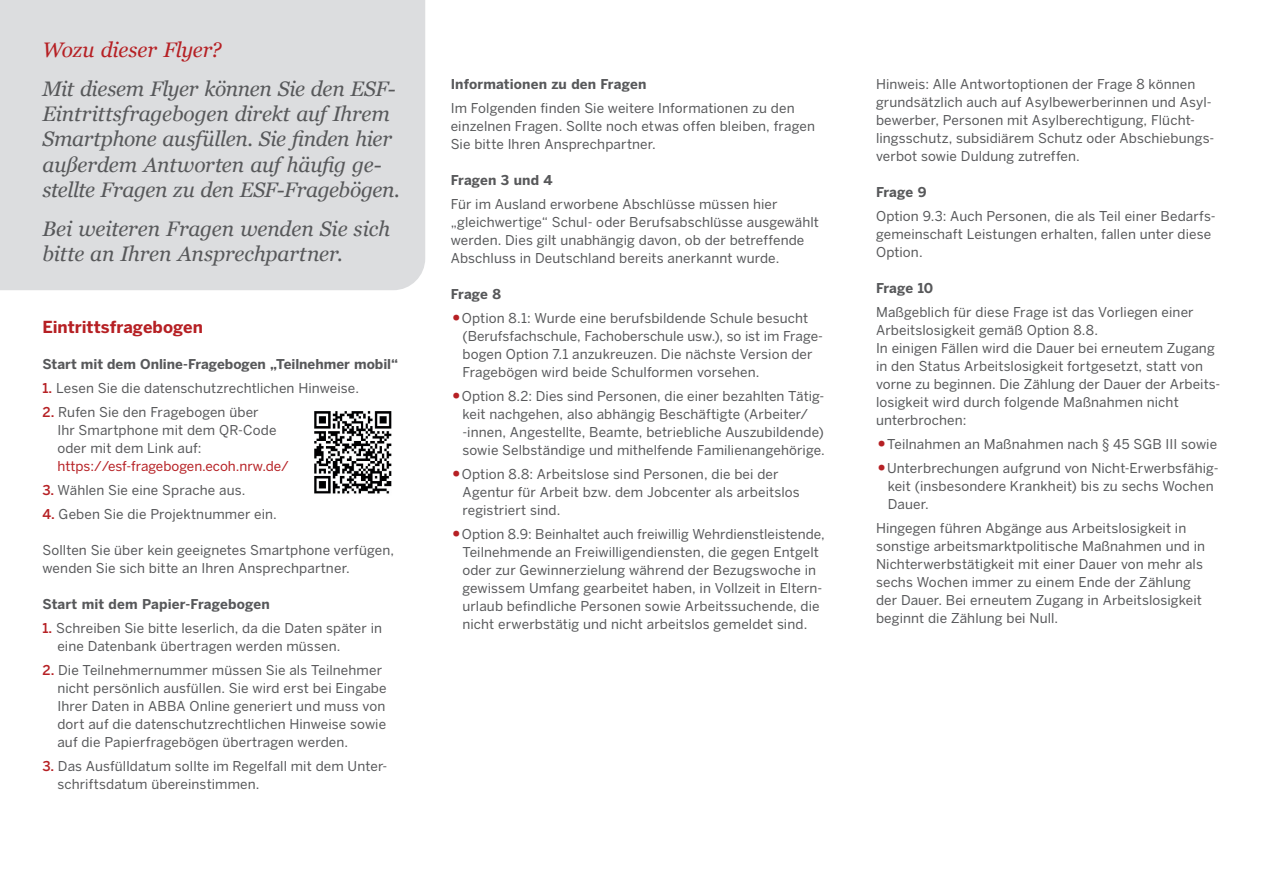
<style>
.page{position:relative;width:1263px;height:893px;background:#fff}
.page>*{position:absolute;margin:0;border:0;box-sizing:border-box;transform-origin:0 0}
.t1{font:italic 21px/25.2px "Georgia";letter-spacing:-.01em;color:#57585a}
.t2{font:italic 21px "Georgia";letter-spacing:-.01em;color:#b62024}
.t3{font:700 16.5px "Benton Sans";color:#b62024}
.t4{font:13.5px/18px "Benton Sans";letter-spacing:.01em;color:#57585a}
.t5{font:700 13.5px "Benton Sans";letter-spacing:.005em;color:#57585a}
.t6{font:13.5px "Benton Sans";color:#b62024}
.s1{font-weight:500;color:#b62024}
.s2{font-size:24px;color:#b62024}
</style>
<div class="page">
<div style="left:0;top:0;width:425px;height:290px;background:#dcdddf"></div>
<img style="left:314px;top:411px;width:78px;height:83px">
<h2 class="t2" style="left:43px;top:35px;width:180px">Wozu dieser Flyer?</h2>
<p class="t1" style="left:43px;top:75px;width:359px">Mit diesem Flyer können Sie den ESF-Eintrittsfragebogen direkt auf Ihrem Smartphone ausfüllen. Sie finden hier außerdem Antworten auf häufig ge&shy;stellte Fragen zu den ESF-Fragebögen.</p>
<p class="t1" style="left:43px;top:215px;width:349px">Bei weiteren Fragen wenden Sie sich bitte an Ihren Ansprechpartner.</p>
<h2 class="t3" style="left:43px;top:317px;width:162px">Eintrittsfragebogen</h2>
<h3 class="t5" style="left:43px;top:356px;width:357px">Start mit dem Online-Fragebogen „Teilnehmer mobil“</h3>
<p class="t4" style="left:43px;top:379px;width:318px"><span class="s1">1.</span> Lesen Sie die datenschutzrechtlichen Hinweise.</p>
<p class="t4" style="left:57px;top:403px;width:221px;text-indent:-15px"><span class="s1">2.</span> Rufen Sie den Fragebogen über<br>Ihr Smartphone mit dem QR-Code oder mit dem Link auf:</p>
<p class="t6" style="left:57px;top:458px;width:233px">https://esf-fragebogen.ecoh.nrw.de/</p>
<p class="t4" style="left:43px;top:481px;width:204px"><span class="s1">3.</span> Wählen Sie eine Sprache aus.</p>
<p class="t4" style="left:43px;top:505px;width:236px"><span class="s1">4.</span> Geben Sie die Projektnummer ein.</p>
<p class="t4" style="left:43px;top:541px;width:353px">Sollten Sie über kein geeignetes Smartphone verfügen, wenden Sie sich bitte an Ihren Ansprechpartner.</p>
<h3 class="t5" style="left:43px;top:596px;width:229px">Start mit dem Papier-Fragebogen</h3>
<p class="t4" style="left:57px;top:619px;width:326px;text-indent:-15px"><span class="s1">1.</span> Schreiben Sie bitte leserlich, da die Daten später in eine Datenbank übertragen werden müssen.</p>
<p class="t4" style="left:57px;top:661px;width:331px;text-indent:-15px"><span class="s1">2.</span> Die Teilnehmernummer müssen Sie als Teilnehmer nicht persönlich ausfüllen. Sie wird erst bei Eingabe Ihrer Daten in ABBA Online generiert und muss von dort auf die datenschutzrechtlichen Hinweise sowie auf die Papierfragebögen übertragen werden.</p>
<p class="t4" style="left:57px;top:757px;width:331px;text-indent:-15px"><span class="s1">3.</span> Das Ausfülldatum sollte im Regelfall mit dem Unter&shy;schriftsdatum übereinstimmen.</p>
<h3 class="t5" style="left:451px;top:76px;width:197px">Informationen zu den Fragen</h3>
<p class="t4" style="left:451px;top:99px;width:366px">Im Folgenden finden Sie weitere Informationen zu den einzelnen Fragen. Sollte noch etwas offen bleiben, fragen<br>Sie bitte Ihren Ansprechpartner.</p>
<h3 class="t5" style="left:451px;top:172px;width:103px">Fragen 3 und 4</h3>
<p class="t4" style="left:451px;top:195px;width:370px">Für im Ausland erworbene Abschlüsse müssen hier „gleichwertige“ Schul- oder Berufsabschlüsse ausgewählt werden. Dies gilt unabhängig davon, ob der betreffende Abschluss in Deutschland bereits anerkannt wurde.</p>
<h3 class="t5" style="left:451px;top:286px;width:52px">Frage 8</h3>
<p class="t4" style="left:462px;top:309px;width:362px;text-indent:-12px"><span class="s2">•</span>Option 8.1: Wurde eine berufsbildende Schule besucht (Berufsfachschule, Fachoberschule usw.), so ist im Frage&shy;bogen Option 7.1 anzukreuzen. Die nächste Version der Fragebögen wird beide Schulformen vorsehen.</p>
<p class="t4" style="left:462px;top:387px;width:364px;text-indent:-12px"><span class="s2">•</span>Option 8.2: Dies sind Personen, die einer bezahlten Tätig&shy;keit nachgehen, also abhängig Beschäftigte (Arbeiter/ -innen, Angestellte, Beamte, betriebliche Auszubildende) sowie Selbständige und mithelfende Familienangehörige.</p>
<p class="t4" style="left:462px;top:465px;width:339px;text-indent:-12px"><span class="s2">•</span>Option 8.8: Arbeitslose sind Personen, die bei der<br>Agentur für Arbeit bzw. dem Jobcenter als arbeitslos registriert sind.</p>
<p class="t4" style="left:462px;top:525px;width:364px;text-indent:-12px"><span class="s2">•</span>Option 8.9: Beinhaltet auch freiwillig Wehrdienstleistende, Teilnehmende an Freiwilligendiensten, die gegen Entgelt oder zur Gewinnerzielung während der Bezugswoche in gewissem Umfang gearbeitet haben, in Vollzeit in Eltern&shy;urlaub befindliche Personen sowie Arbeitssuchende, die nicht erwerbstätig und nicht arbeitslos gemeldet sind.</p>
<p class="t4" style="left:876px;top:75px;width:340px">Hinweis: Alle Antwortoptionen der Frage 8 können grundsätzlich auch auf Asylbewerberinnen und Asyl&shy;bewerber, Personen mit Asylberechtigung, Flücht&shy;lingsschutz, subsidiärem Schutz oder Abschiebungs&shy;verbot sowie Duldung zutreffen.</p>
<h3 class="t5" style="left:876px;top:184px;width:52px">Frage 9</h3>
<p class="t4" style="left:876px;top:207px;width:341px">Option 9.3: Auch Personen, die als Teil einer Bedarfs&shy;gemeinschaft Leistungen erhalten, fallen unter diese<br>Option.</p>
<h3 class="t5" style="left:876px;top:280px;width:59px">Frage 10</h3>
<p class="t4" style="left:876px;top:303px;width:319px">Maßgeblich für diese Frage ist das Vorliegen einer<br>Arbeitslosigkeit gemäß Option 8.8.</p>
<p class="t4" style="left:876px;top:339px;width:346px">In einigen Fällen wird die Dauer bei erneutem Zugang in den Status Arbeitslosigkeit fortgesetzt, statt von vorne zu beginnen. Die Zählung der Dauer der Arbeits&shy;losigkeit wird durch folgende Maßnahmen nicht unterbrochen:</p>
<p class="t4" style="left:876px;top:435px;width:343px"><span class="s2">•</span>Teilnahmen an Maßnahmen nach § 45 SGB III sowie</p>
<p class="t4" style="left:888px;top:459px;width:332px;text-indent:-12px"><span class="s2">•</span>Unterbrechungen aufgrund von Nicht-Erwerbsfähig&shy;keit (insbesondere Krankheit) bis zu sechs Wochen<br>Dauer.</p>
<p class="t4" style="left:876px;top:519px;width:331px">Hingegen führen Abgänge aus Arbeitslosigkeit in sonstige arbeitsmarktpolitische Maßnahmen und in Nichterwerbstätigkeit mit einer Dauer von mehr als sechs Wochen immer zu einem Ende der Zählung der Dauer. Bei erneutem Zugang in Arbeitslosigkeit beginnt die Zählung bei Null.</p>
</div>
